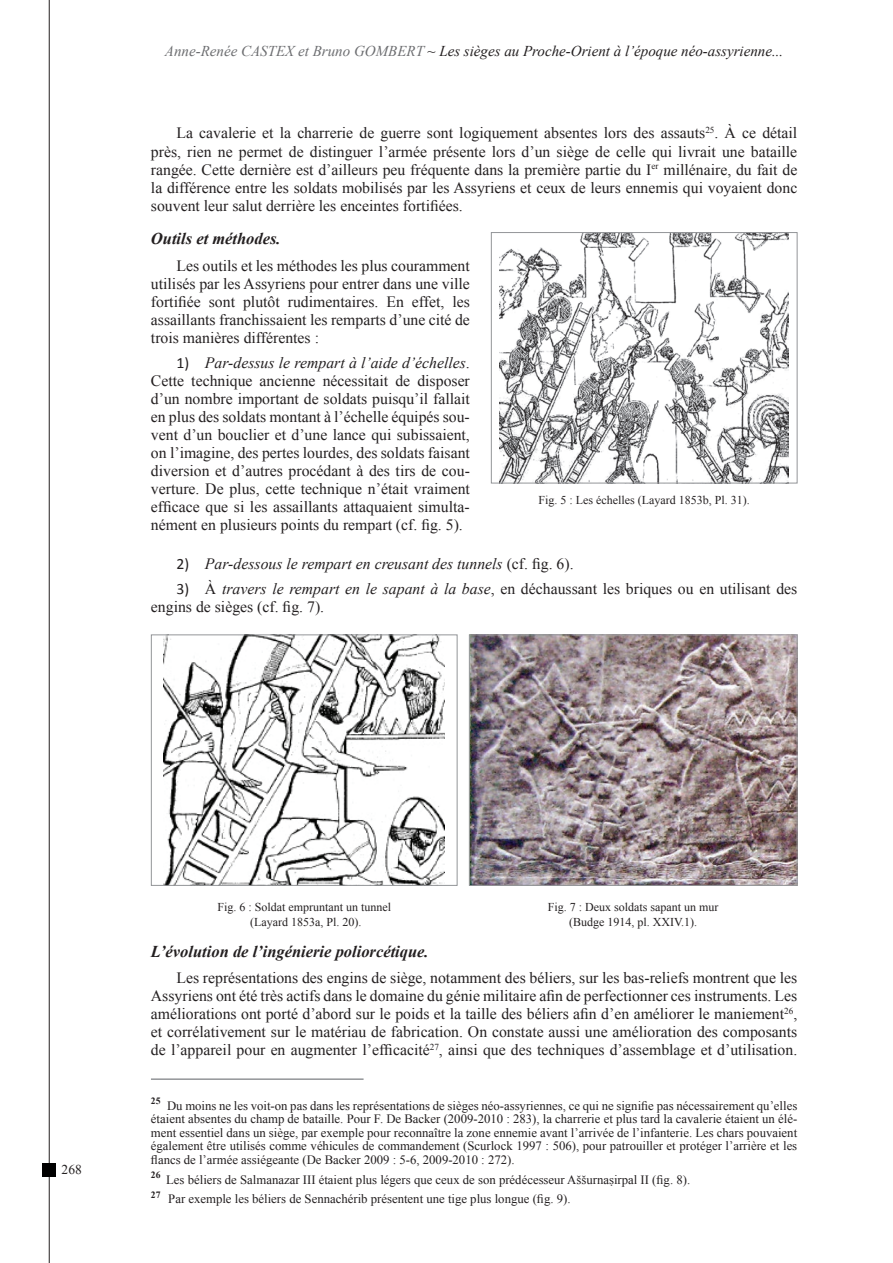
<style>
.page{position:relative;width:893px;height:1263px;background:#fff}
.page>*{position:absolute;margin:0;border:0;box-sizing:border-box;transform-origin:0 0}
.t1{font:italic 700 16.5px "Times New Roman";color:#231f20}
.t2{font:15.75px/18px "Times New Roman";color:#231f20;text-align:justify}
.t3{font:italic 15.75px "Times New Roman";color:#231f20}
.t4{font:italic 15px "Times New Roman";color:#231f20}
.t5{font:italic 15px "Times New Roman";color:#6c6d70}
.t6{font:13.5px "Times New Roman";color:#231f20}
.t7{font:12.75px/13.5px "Times New Roman";color:#231f20;text-align:justify}
.t8{font:12px/15px "Times New Roman";color:#231f20;text-align:center}
.s1{font-family:"Calibri"}
.s2{font-style:italic}
.s3{font-family:"Calibri";font-style:normal}
.s4{font-style:normal}
</style>
<div class="page">
<hr style="left:49px;top:0;width:1px;height:1263px;background:#231f20">
<div style="left:42px;top:1163px;width:14px;height:13px;background:#000"></div>
<hr style="left:151px;top:1078px;width:213px;height:2px;background:#939598">
<img style="left:499px;top:234px;width:290px;height:247px">
<div style="left:491px;top:232px;width:306px;height:251px;border:1px solid #939598"></div>
<img style="left:164px;top:637px;width:281px;height:246px">
<div style="left:151px;top:635px;width:306px;height:250px;border:1px solid #939598"></div>
<img style="left:471px;top:637px;width:324px;height:246px">
<div style="left:469px;top:635px;width:328px;height:250px;border:1px solid #939598"></div>
<p class="t5" style="left:165px;top:41px;width:97px">Anne-Renée Castex</p>
<p class="t5" style="left:298px;top:41px;width:78px">et Bruno Gombert</p>
<p class="t4" style="left:427px;top:41px;width:357px">~ Les sièges au Proche-Orient à l’époque néo-assyrienne...</p>
<p class="t2" style="left:151px;top:124px;width:648px;text-indent:26px">La cavalerie et la charrerie de guerre sont logiquement absentes lors des assauts<sup>25</sup>. À ce détail près, rien ne permet de distinguer l’armée présente lors d’un siège de celle qui livrait une bataille rangée. Cette dernière est d’ailleurs peu fréquente dans la première partie du I<sup>er</sup> millénaire, du fait de la différence entre les soldats mobilisés par les Assyriens et ceux de leurs ennemis qui voyaient donc souvent leur salut derrière les enceintes fortifiées.</p>
<p class="t1" style="left:151px;top:227px;width:131px">Outils et méthodes.</p>
<p class="t2" style="left:151px;top:256px;width:320px;text-indent:26px">Les outils et les méthodes les plus couramment utilisés par les Assyriens pour entrer dans une ville fortifiée sont plutôt rudimentaires. En effet, les assaillants franchissaient les remparts d’une cité de trois manières différentes :</p>
<p class="t2" style="left:151px;top:353px;width:320px;text-indent:25px"><span class="s1">1)</span> <span class="s2">Par-dessus le rempart à l’aide d’échelles</span>.<br>Cette technique ancienne nécessitait de disposer d’un nombre important de soldats puisqu’il fallait en plus des soldats montant à l’échelle équipés sou&shy;vent d’un bouclier et d’une lance qui subissaient, on l’imagine, des pertes lourdes, des soldats faisant diversion et d’autres procédant à des tirs de cou&shy;verture. De plus, cette technique n’était vraiment efficace que si les assaillants attaquaient simulta&shy;nément en plusieurs points du rempart (cf. fig. 5).</p>
<p class="t3" style="left:176px;top:553px;width:399px"><span class="s3">2)</span> Par-dessous le rempart en creusant des tunnels <span class="s4">(cf. fig. 6).</span></p>
<p class="t2" style="left:151px;top:580px;width:648px;text-indent:26px"><span class="s1">3)</span> À <span class="s2">travers le rempart en le sapant à la base</span>, en déchaussant les briques ou en utilisant des engins de sièges (cf. fig. 7).</p>
<p class="t8" style="left:538px;top:493px;width:213px">Fig. 5 : Les échelles (Layard 1853b, Pl. 31).</p>
<p class="t6" style="left:62px;top:1160px;width:22px">268</p>
<p class="t8" style="left:217px;top:899px;width:175px">Fig. 6 : Soldat empruntant un tunnel (Layard 1853a, Pl. 20).</p>
<p class="t8" style="left:548px;top:899px;width:172px">Fig. 7 : Deux soldats sapant un mur (Budge 1914, pl. XXIV.1).</p>
<p class="t1" style="left:151px;top:940px;width:279px">L’évolution de l’ingénierie poliorcétique.</p>
<p class="t2" style="left:151px;top:969px;width:648px;text-indent:26px">Les représentations des engins de siège, notamment des béliers, sur les bas-reliefs montrent que les Assyriens ont été très actifs dans le domaine du génie militaire afin de perfectionner ces instruments. Les améliorations ont porté d’abord sur le poids et la taille des béliers afin d’en améliorer le maniement<sup>26</sup>, et corrélativement sur le matériau de fabrication. On constate aussi une amélioration des composants de l’appareil pour en augmenter l’efficacité<sup>27</sup>, ainsi que des techniques d’assemblage et d’utilisation.</p>
<p class="t7" style="left:151px;top:1098px;width:648px"><sup>25</sup> Du moins ne les voit-on pas dans les représentations de sièges néo-assyriennes, ce qui ne signifie pas nécessairement qu’elles étaient absentes du champ de bataille. Pour F. De Backer (2009-2010 : 283), la charrerie et plus tard la cavalerie étaient un élé&shy;ment essentiel dans un siège, par exemple pour reconnaître la zone ennemie avant l’arrivée de l’infanterie. Les chars pouvaient également être utilisés comme véhicules de commandement (Scurlock 1997 : 506), pour patrouiller et protéger l’arrière et les flancs de l’armée assiégeante (De Backer 2009 : 5-6, 2009-2010 : 272).</p>
<p class="t7" style="left:151px;top:1169px;width:541px;line-height:20px"><sup>26</sup> Les béliers de Salmanazar III étaient plus légers que ceux de son prédécesseur Aššurnaṣirpal II (fig. 8).<br><sup>27</sup> Par exemple les béliers de Sennachérib présentent une tige plus longue (fig. 9).</p>
</div>
